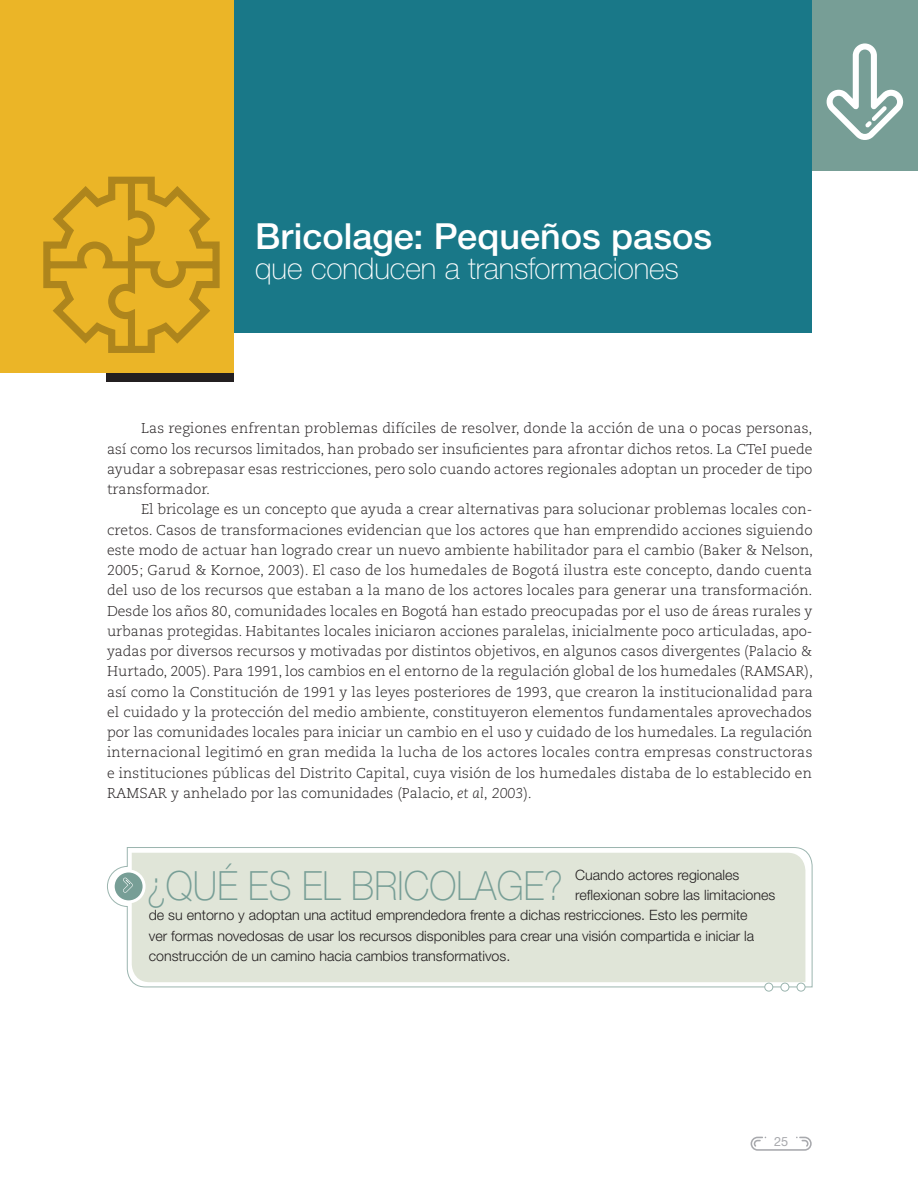
<style>
.page{position:relative;width:918px;height:1188px;background:#fff}
.page>*{position:absolute;margin:0;border:0;box-sizing:border-box;transform-origin:0 0}
.Recuadro_1{font:100 40.35px "Helvetica Neue LT Std";letter-spacing:.005em;color:#779e96;scale:.9 1}
.titu_2{font:500 36px "Helvetica Neue LT Std";color:#fff}
.titu_1{font:100 30px "Helvetica Neue LT Std";letter-spacing:-.005em;color:#fff}
.texto{font:300 14.25px/20.2px "Caecilia LT Std";color:#231f20;text-align:justify}
.Recuadro_1-2{font:300 14.25px "Helvetica Neue LT Std";color:#231f20}
.t1{font:12.75px "Helvetica Neue LT Std";color:#a8a9ad}
.s1{font-style:italic}
</style>
<div class="page">
<svg style="left:751px;top:1137px;width:61px;height:14px"></svg>
<svg style="left:107px;top:847px;width:706px;height:141px"></svg>
<div style="left:132px;top:853px;width:673px;height:129px;background:#e0e5d8"></div>
<div style="left:113px;top:871px;width:31px;height:31px;background:#779e96;border-radius:50%"></div>
<svg style="left:123px;top:878px;width:10px;height:15px"></svg>
<div style="left:112px;top:870px;width:34px;height:33px;border:3px solid #fff;border-radius:50%"></div>
<svg style="left:764px;top:982px;width:42px;height:10px"></svg>
<div style="left:812px;top:0;width:106px;height:170px;background:#779e96"></div>
<div style="left:106px;top:0;width:706px;height:332px;background:#197888"></div>
<div style="left:0;top:0;width:234px;height:373px;background:#ebb527"></div>
<svg style="left:826px;top:43px;width:77px;height:97px"></svg>
<div style="left:106px;top:373px;width:128px;height:8px;background:#231f20"></div>
<svg style="left:43px;top:176px;width:177px;height:177px"></svg>
<p class="titu_2" style="left:255px;top:215px;width:459px">Bricolage: Pequeños pasos</p>
<p class="titu_1" style="left:255px;top:251px;width:425px">que conducen a transformaciones</p>
<p class="texto" style="left:107px;top:419px;width:707px;text-indent:34px">Las regiones enfrentan problemas difíciles de resolver, donde la acción de una o pocas personas, así como los recursos limitados, han probado ser insuficientes para afrontar dichos retos. La CTeI puede ayudar a sobrepasar esas restricciones, pero solo cuando actores regionales adoptan un proceder de tipo transformador.</p>
<p class="texto" style="left:107px;top:500px;width:708px;text-indent:34px">El bricolage es un concepto que ayuda a crear alternativas para solucionar problemas locales con&shy;cretos. Casos de transformaciones evidencian que los actores que han emprendido acciones siguiendo este modo de actuar han logrado crear un nuevo ambiente habilitador para el cambio (Baker &amp; Nelson, 2005; Garud &amp; Kornoe, 2003). El caso de los humedales de Bogotá ilustra este concepto, dando cuenta del uso de los recursos que estaban a la mano de los actores locales para generar una transformación.<br>Desde los años 80, comunidades locales en Bogotá han estado preocupadas por el uso de áreas rurales y urbanas protegidas. Habitantes locales iniciaron acciones paralelas, inicialmente poco articuladas, apo&shy;yadas por diversos recursos y motivadas por distintos objetivos, en algunos casos divergentes (Palacio &amp; Hurtado, 2005). Para 1991, los cambios en el entorno de la regulación global de los humedales (RAMSAR), así como la Constitución de 1991 y las leyes posteriores de 1993, que crearon la institucionalidad para el cuidado y la protección del medio ambiente, constituyeron elementos fundamentales aprovechados por las comunidades locales para iniciar un cambio en el uso y cuidado de los humedales. La regulación internacional legitimó en gran medida la lucha de los actores locales contra empresas constructoras e instituciones públicas del Distrito Capital, cuya visión de los humedales distaba de lo establecido en RAMSAR y anhelado por las comunidades (Palacio, <span class="s1">et al</span>, <span class="s1">2003</span>).</p>
<p class="Recuadro_1" style="left:147px;top:863px;width:464px">¿QUÉ ES EL BRICOLAGE?</p>
<p class="Recuadro_1-2" style="left:575px;top:866px;width:166px">Cuando actores regionales</p>
<p class="Recuadro_1-2" style="left:575px;top:886px;width:202px">reflexionan sobre las limitaciones</p>
<p class="Recuadro_1-2" style="left:149px;top:907px;width:600px">de su entorno y adoptan una actitud emprendedora frente a dichas restricciones. Esto les permite</p>
<p class="Recuadro_1-2" style="left:149px;top:927px;width:607px">ver formas novedosas de usar los recursos disponibles para crear una visión compartida e iniciar la</p>
<p class="Recuadro_1-2" style="left:149px;top:947px;width:363px">construcción de un camino hacia cambios transformativos.</p>
<p class="t1" style="left:774px;top:1134px;width:16px">25</p>
</div>
